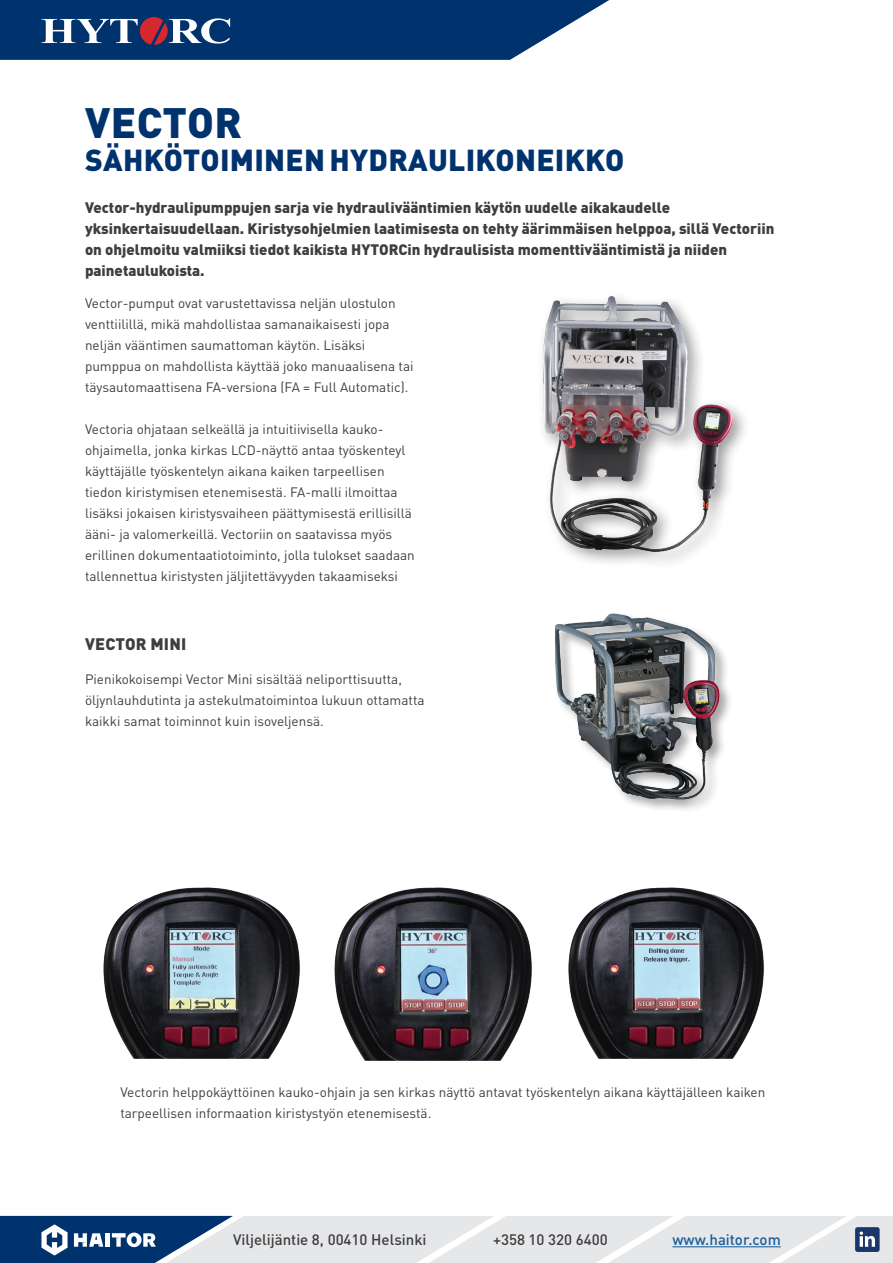
<style>
.page{position:relative;width:893px;height:1263px;background:#fff}
.page>*{position:absolute;margin:0;border:0;box-sizing:border-box;transform-origin:0 0}
.t1{font:900 42px "DINOT";letter-spacing:.01em;color:#00326d}
.t2{font:900 30px "DINOT";letter-spacing:.01em;color:#00326d}
.t3{font:900 16.5px "DINOT";letter-spacing:.01em;color:#3e3e3f}
.t4{font:900 15px/21px "DINOT";color:#3e3e3f}
.t5{font:500 15px "DINOT";color:#3e3e3f}
.t6{font:500 15px "DINOT";color:#175d9e}
.t7{font:13.5px/21px "DINOT";color:#3e3e3f}
</style>
<div class="page">
<div style="left:553px;top:612px;width:180px;height:201px;background:#231f20;opacity:.4"></div>
<img style="left:555px;top:613px;width:166px;height:186px">
<div style="left:537px;top:290px;width:213px;height:279px;background:#231f20;opacity:.45"></div>
<img style="left:544px;top:296px;width:189px;height:255px">
<img style="left:334px;top:887px;width:198px;height:173px">
<img style="left:568px;top:887px;width:196px;height:171px">
<img style="left:103px;top:887px;width:197px;height:171px">
<svg style="left:0;top:0;width:609px;height:60px;background:#224a7d"></svg>
<svg style="left:0;top:1216px;width:893px;height:47px;background:#b9c4d1"></svg>
<h1 class="t1" style="left:85px;top:95px;width:158px">VECTOR</h1>
<h2 class="t2" style="left:85px;top:140px;width:541px">SÄHKÖTOIMINEN HYDRAULIKONEIKKO</h2>
<p class="t4" style="left:85px;top:197px;width:691px">Vector-hydraulipumppujen sarja vie hydraulivääntimien käytön uudelle aikakaudelle yksinkertaisuudellaan. Kiristysohjelmien laatimisesta on tehty äärimmäisen helppoa, sillä Vectoriin on ohjelmoitu valmiiksi tiedot kaikista HYTORCin hydraulisista momenttivääntimistä ja niiden painetaulukoista.</p>
<p class="t7" style="left:85px;top:293px;width:330px">Vector-pumput ovat varustettavissa neljän ulostulon venttiilillä, mikä mahdollistaa samanaikaisesti jopa neljän vääntimen saumattoman käytön. Lisäksi pumppua on mahdollista käyttää joko manuaalisena tai täysautomaattisena FA-versiona (FA = Full Automatic).</p>
<p class="t7" style="left:85px;top:419px;width:331px">Vectoria ohjataan selkeällä ja intuitiivisella kauko&shy;ohjaimella, jonka kirkas LCD-näyttö antaa työskenteyl käyttäjälle työskentelyn aikana kaiken tarpeellisen tiedon kiristymisen etenemisestä. FA-malli ilmoittaa lisäksi jokaisen kiristysvaiheen päättymisestä erillisillä ääni- ja valomerkeillä. Vectoriin on saatavissa myös erillinen dokumentaatiotoiminto, jolla tulokset saadaan tallennettua kiristysten jäljitettävyyden takaamiseksi</p>
<p class="t3" style="left:85px;top:633px;width:103px">VECTOR MINI</p>
<p class="t7" style="left:85px;top:668px;width:341px">Pienikokoisempi Vector Mini sisältää neliporttisuutta, öljynlauhdutinta ja astekulmatoimintoa lukuun ottamatta kaikki samat toiminnot kuin isoveljensä.</p>
<p class="t7" style="left:120px;top:1081px;width:646px">Vectorin helppokäyttöinen kauko-ohjain ja sen kirkas näyttö antavat työskentelyn aikana käyttäjälleen kaiken tarpeellisen informaation kiristystyön etenemisestä.</p>
<p class="t5" style="left:233px;top:1230px;width:195px">Viljelijäntie 8, 00410 Helsinki</p>
<p class="t5" style="left:493px;top:1230px;width:116px">+358 10 320 6400</p>
<p class="t6" style="left:672px;top:1230px;width:110px">www.haitor.com</p>
</div>
